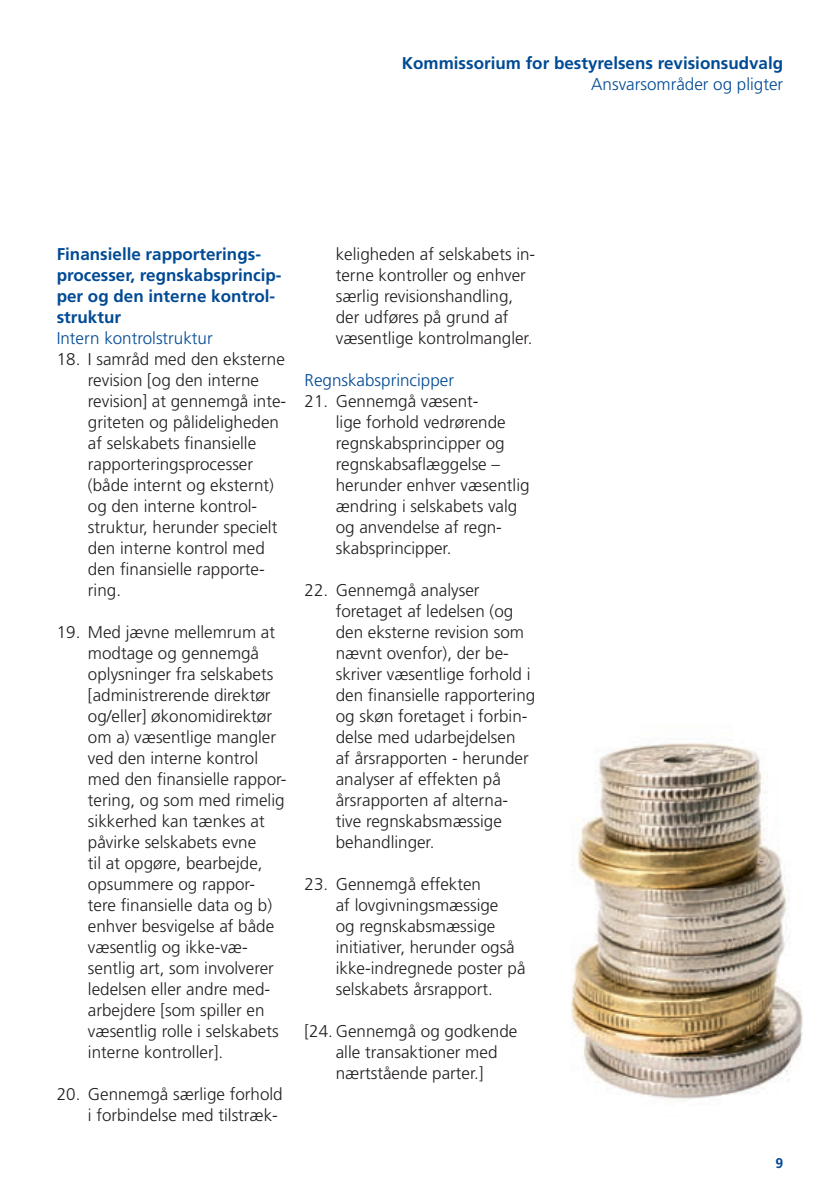
<style>
.page{position:relative;width:840px;height:1191px;background:#fff}
.page>*{position:absolute;margin:0;border:0;box-sizing:border-box;transform-origin:0 0}
.t1{font:300 17px/21px "Frutiger";color:#231f20}
.t2{font:700 17px/21px "Frutiger";color:#014a94}
.t3{font:300 17px "Frutiger";color:#014a94}
.t4{font:700 14px "Frutiger";color:#014a94}
</style>
<div class="page">
<img style="left:571px;top:743px;width:232px;height:356px">
<p class="t2" style="left:401px;top:53px;width:382px">Kommissorium for bestyrelsens revisionsudvalg</p>
<p class="t3" style="left:591px;top:75px;width:193px">Ansvarsområder og pligter</p>
<p class="t2" style="left:57px;top:244px;width:226px">Finansielle rapporterings&shy;processer, regnskabsprincip&shy;per og den interne kontrol&shy;struktur</p>
<p class="t3" style="left:57px;top:328px;width:157px">Intern kontrolstruktur</p>
<p class="t1" style="left:88px;top:349px;width:200px;text-indent:-31px">18. I samråd med den eksterne revision [og den interne revision] at gennemgå inte&shy;griteten og pålideligheden af selskabets finansielle rapporteringsprocesser (både internt og eksternt) og den interne kontrol&shy;struktur, herunder specielt den interne kontrol med den finansielle rapporte&shy;ring.</p>
<p class="t1" style="left:88px;top:622px;width:200px;text-indent:-31px">19. Med jævne mellemrum at modtage og gennemgå oplysninger fra selskabets [administrerende direktør og/eller] økonomidirektør om a) væsentlige mangler ved den interne kontrol med den finansielle rappor&shy;tering, og som med rimelig sikkerhed kan tænkes at påvirke selskabets evne<br>til at opgøre, bearbejde, opsummere og rappor&shy;tere finansielle data og b) enhver besvigelse af både væsentlig og ikke-væ&shy;sentlig art, som involverer ledelsen eller andre med&shy;arbejdere [som spiller en væsentlig rolle i selskabets interne kontroller].</p>
<p class="t1" style="left:57px;top:1084px;width:227px;text-align:right">20. Gennemgå særlige forhold i forbindelse med tilstræk-</p>
<p class="t1" style="left:335px;top:244px;width:201px">keligheden af selskabets in&shy;terne kontroller og enhver særlig revisionshandling, der udføres på grund af væsentlige kontrolmangler.</p>
<p class="t3" style="left:304px;top:370px;width:151px">Regnskabsprincipper</p>
<p class="t1" style="left:335px;top:391px;width:195px;text-indent:-31px">21. Gennemgå væsent-<br>lige forhold vedrørende regnskabsprincipper og regnskabsaflæggelse – herunder enhver væsentlig ændring i selskabets valg og anvendelse af regn&shy;skabsprincipper.</p>
<p class="t1" style="left:335px;top:580px;width:201px;text-indent:-31px">22. Gennemgå analyser foretaget af ledelsen (og den eksterne revision som nævnt ovenfor), der be&shy;skriver væsentlige forhold i den finansielle rapportering og skøn foretaget i forbin&shy;delse med udarbejdelsen<br>af årsrapporten - herunder analyser af effekten på årsrapporten af alterna&shy;tive regnskabsmæssige behandlinger.</p>
<p class="t1" style="left:335px;top:874px;width:191px;text-indent:-31px">23. Gennemgå effekten<br>af lovgivningsmæssige<br>og regnskabsmæssige initiativer, herunder også ikke-indregnede poster på selskabets årsrapport.</p>
<p class="t1" style="left:335px;top:1021px;width:183px;text-indent:-31px">[24. Gennemgå og godkende alle transaktioner med nærtstående parter.]</p>
<p class="t4" style="left:775px;top:1154px;width:9px">9</p>
</div>
